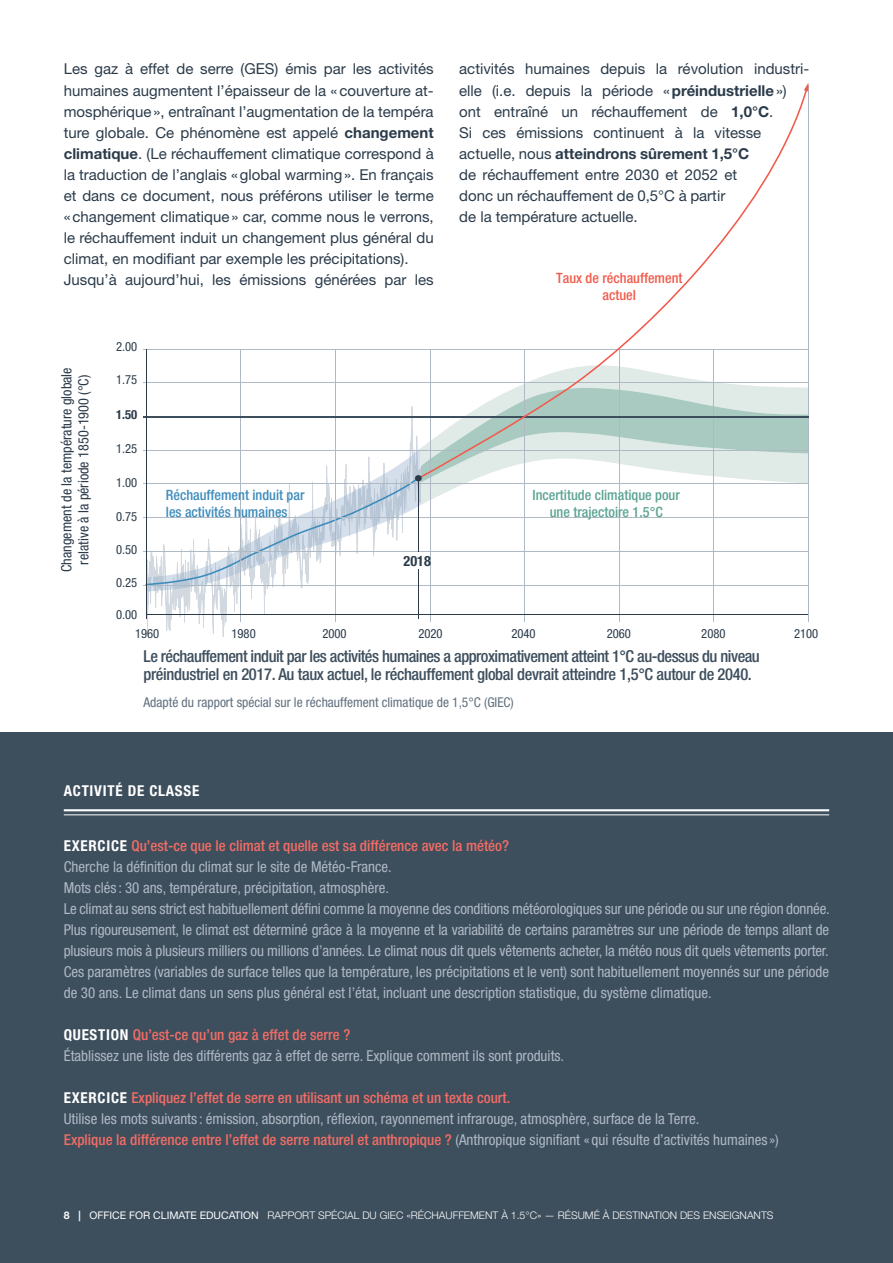
<style>
.page{position:relative;width:893px;height:1263px;background:#fff}
.page>*{position:absolute;margin:0;border:0;box-sizing:border-box;transform-origin:0 0}
.t1{font:500 condensed 16.5px/18px "Helvetica Neue LT Std";letter-spacing:-.03em;color:#3d4e5d}
.t2{font:condensed 15px/21px "Helvetica Neue LT Std";color:#afb9c4}
.t3{font:15px/21px "Helvetica Neue LT Std";color:#2b3b4a}
.t4{font:500 condensed 15px "Helvetica Neue LT Std";color:#f26d65}
.t5{font:700 condensed 15px "Helvetica Neue LT Std";letter-spacing:.05em;color:#fff}
.t6{font:condensed 14.25px/17.1px "Helvetica Neue LT Std";color:#2b3b4a;text-align:center}
.t7{font:500 condensed 14.25px/17.1px "Helvetica Neue LT Std";color:#5ca493;text-align:center}
.t8{font:500 condensed 14.25px/17.1px "Helvetica Neue LT Std";color:#3d8cbc}
.t9{font:500 condensed 14.25px/17.1px "Helvetica Neue LT Std";color:#f15b4c;text-align:center}
.t10{font:700 condensed 14.25px "Helvetica Neue LT Std";color:#2b3b4a}
.t11{font:condensed 13.5px "Helvetica Neue LT Std";color:#60707f}
.t12{font:condensed 12.6px "Helvetica Neue LT Std";color:#2b3b4a}
.t13{font:700 condensed 12.6px "Helvetica Neue LT Std";color:#2b3b4a}
.t14{font:300 10.5px "Helvetica Neue LT Std";color:#fff}
.t15{font:10.5px "Helvetica Neue LT Std";color:#fff}
.s1{font-weight:700}
.s2{font-weight:700;color:#fff}
.s3{font-weight:500;color:#f26d65}
.s4{font-weight:300}
</style>
<div class="page">
<div style="left:0;top:732px;width:893px;height:531px;background:#3d4e5d"></div>
<svg style="left:147px;top:591px;width:119px;height:46px"></svg>
<svg style="left:145px;top:388px;width:663px;height:203px"></svg>
<hr style="left:240px;top:349px;width:1px;height:273px;background:#afb9c4">
<hr style="left:335px;top:349px;width:1px;height:273px;background:#afb9c4">
<hr style="left:430px;top:349px;width:1px;height:273px;background:#afb9c4">
<hr style="left:524px;top:349px;width:1px;height:273px;background:#afb9c4">
<hr style="left:619px;top:349px;width:1px;height:273px;background:#afb9c4">
<hr style="left:713px;top:349px;width:1px;height:273px;background:#afb9c4">
<hr style="left:808px;top:85px;width:1px;height:537px;background:#afb9c4">
<hr style="left:143px;top:416px;width:665px;height:1px;background:#3d4e5d">
<hr style="left:143px;top:483px;width:665px;height:1px;background:#afb9c4">
<hr style="left:143px;top:517px;width:665px;height:1px;background:#afb9c4">
<hr style="left:143px;top:551px;width:665px;height:1px;background:#afb9c4">
<hr style="left:143px;top:585px;width:665px;height:1px;background:#afb9c4">
<hr style="left:143px;top:450px;width:665px;height:1px;background:#afb9c4">
<hr style="left:143px;top:382px;width:665px;height:1px;background:#afb9c4">
<hr style="left:143px;top:349px;width:665px;height:1px;background:#afb9c4">
<hr style="left:146px;top:349px;width:1px;height:270px;background:#2b3b4a">
<hr style="left:147px;top:614px;width:661px;height:1px;background:#2b3b4a">
<svg style="left:417px;top:91px;width:390px;height:388px"></svg>
<svg style="left:804px;top:83px;width:4px;height:8px"></svg>
<hr style="left:418px;top:569px;width:1px;height:50px;background:#2b3b4a">
<hr style="left:418px;top:478px;width:1px;height:74px;background:#2b3b4a">
<div style="left:415px;top:475px;width:7px;height:6px;background:#2b3b4a;border-radius:50%"></div>
<hr style="left:64px;top:809px;width:765px;height:2px;background:#fff">
<hr style="left:64px;top:814px;width:765px;height:1px;background:#fff">
<p class="t3" style="left:64px;top:58px;width:371px">Les gaz à effet de serre (GES) émis par les activités humaines augmentent l’épaisseur de la «couverture at&shy;mosphérique», entraînant l’augmentation de la tempéra ture globale. Ce phénomène est appelé <span class="s1">changement climatique</span>. (Le réchauffement climatique correspond à la traduction de l’anglais «global warming». En français et dans ce document, nous préférons utiliser le terme «changement climatique» car, comme nous le verrons, le réchauffement induit un changement plus général du climat, en modifiant par exemple les précipitations).<br>Jusqu’à aujourd’hui, les émissions générées par les</p>
<p class="t3" style="left:459px;top:58px;width:352px">activités humaines depuis la révolution industri&shy;elle (i.e. depuis la période «<span class="s1">préindustrielle</span>») ont entraîné un réchauffement de <span class="s1">1,0°C</span>.<br>Si ces émissions continuent à la vitesse actuelle, nous <span class="s1">atteindrons sûrement 1,5°C<br></span>de réchauffement entre 2030 et 2052 et<br>donc un réchauffement de 0,5°C à partir<br>de la température actuelle.</p>
<p class="t9" style="left:556px;top:269px;width:128px">Taux de réchauffement actuel</p>
<p class="t6" style="left:58px;top:572px;width:206px;rotate:-90deg">Changement de la température globale relative à la période 1850-1900 (°C)</p>
<p class="t12" style="left:116px;top:340px;width:23px">2.00</p>
<p class="t12" style="left:116px;top:373px;width:23px">1.75</p>
<p class="t13" style="left:116px;top:407px;width:23px">1.50</p>
<p class="t12" style="left:116px;top:441px;width:23px">1.25</p>
<p class="t12" style="left:116px;top:475px;width:23px">1.00</p>
<p class="t12" style="left:116px;top:509px;width:23px">0.75</p>
<p class="t12" style="left:116px;top:542px;width:23px">0.50</p>
<p class="t12" style="left:116px;top:575px;width:23px">0.25</p>
<p class="t12" style="left:116px;top:607px;width:23px">0.00</p>
<p class="t8" style="left:166px;top:486px;width:140px">Réchauffement induit par les activités humaines</p>
<p class="t7" style="left:533px;top:486px;width:149px">Incertitude climatique pour une trajectoire 1.5°C</p>
<p class="t10" style="left:404px;top:552px;width:29px">2018</p>
<p class="t12" style="left:135px;top:626px;width:26px">1960</p>
<p class="t12" style="left:231px;top:626px;width:26px">1980</p>
<p class="t12" style="left:322px;top:626px;width:26px">2000</p>
<p class="t12" style="left:418px;top:626px;width:26px">2020</p>
<p class="t12" style="left:511px;top:626px;width:26px">2040</p>
<p class="t12" style="left:607px;top:626px;width:26px">2060</p>
<p class="t12" style="left:701px;top:626px;width:26px">2080</p>
<p class="t12" style="left:794px;top:626px;width:26px">2100</p>
<p class="t1" style="left:144px;top:647px;width:618px">Le réchauffement induit par les activités humaines a approximativement atteint 1°C au-dessus du niveau préindustriel en 2017. Au taux actuel, le réchauffement global devrait atteindre 1,5°C autour de 2040.</p>
<p class="t11" style="left:144px;top:695px;width:372px">Adapté du rapport spécial sur le réchauffement climatique de 1,5°C (GIEC)</p>
<p class="t5" style="left:64px;top:782px;width:137px">ACTIVITÉ DE CLASSE</p>
<p class="t5" style="left:64px;top:837px;width:42px">EXERCICE</p>
<p class="t4" style="left:131px;top:837px;width:379px">Qu’est-ce que le climat et quelle est sa différence avec la météo?</p>
<p class="t2" style="left:64px;top:856px;width:767px">Cherche la définition du climat sur le site de Météo-France.<br>Mots clés : 30 ans, température, précipitation, atmosphère.<br>Le climat au sens strict est habituellement défini comme la moyenne des conditions météorologiques sur une période ou sur une région donnée.<br>Plus rigoureusement, le climat est déterminé grâce à la moyenne et la variabilité de certains paramètres sur une période de temps allant de plusieurs mois à plusieurs milliers ou millions d’années. Le climat nous dit quels vêtements acheter, la météo nous dit quels vêtements porter.<br>Ces paramètres (variables de surface telles que la température, les précipitations et le vent) sont habituellement moyennés sur une période de 30 ans. Le climat dans un sens plus général est l’état, incluant une description statistique, du système climatique.</p>
<p class="t5" style="left:64px;top:1026px;width:26px">QUESTI</p>
<p class="t2" style="left:64px;top:1024px;width:502px;text-indent:47px"><span class="s2">ON</span> <span class="s3">Qu’est-ce qu’un gaz à effet de serre ?<br></span>Établissez une liste des différents gaz à effet de serre. Explique comment ils sont produits.</p>
<p class="t5" style="left:64px;top:1089px;width:42px">EXERCICE</p>
<p class="t4" style="left:131px;top:1089px;width:380px">Expliquez l’effet de serre en utilisant un schéma et un texte court.</p>
<p class="t2" style="left:64px;top:1108px;width:716px">Utilise les mots suivants : émission, absorption, réflexion, rayonnement infrarouge, atmosphère, surface de la Terre.<br><span class="s3">Explique la différence entre l’effet de serre naturel et anthropique ?</span> (Anthropique signifiant « qui résulte d’activités humaines »)</p>
<p class="t15" style="left:64px;top:1209px;width:219px"><span class="s1">8 |</span> Office for Climate Education <span class="s4">RAPPO</span></p>
<p class="t14" style="left:302px;top:1209px;width:30px">RT SPÉCIAL</p>
<p class="t14" style="left:362px;top:1209px;width:63px">DU GIEC «RÉCHAUFF</p>
<p class="t14" style="left:464px;top:1209px;width:122px">EMENT À 1.5°C» — RÉSUMÉ</p>
<p class="t14" style="left:603px;top:1209px;width:37px">À DESTINATION</p>
<p class="t14" style="left:680px;top:1209px;width:68px">DES ENSEIGNANT</p>
<p class="t14" style="left:767px;top:1209px;width:8px">S</p>
</div>
